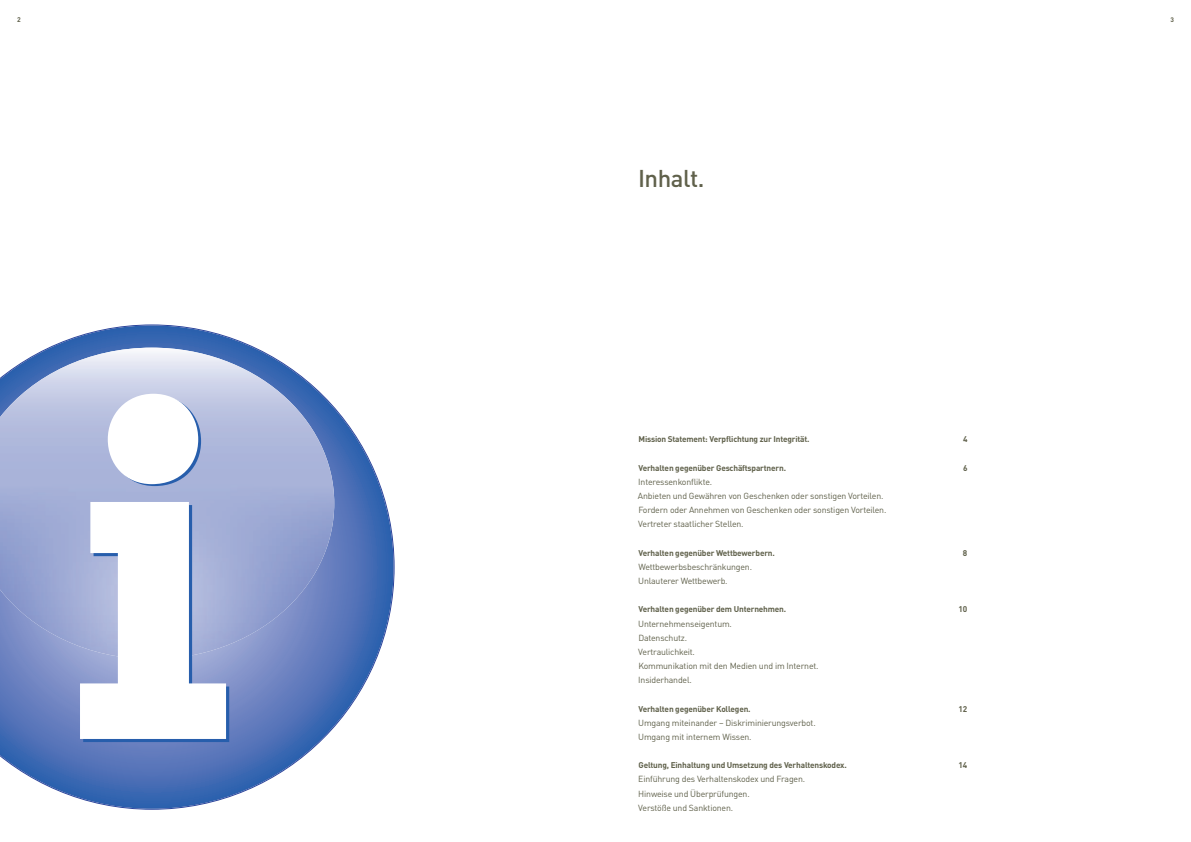
<style>
.page{position:relative;width:1191px;height:842px;background:#fff}
.page>*{position:absolute;margin:0;border:0;box-sizing:border-box;transform-origin:0 0}
.t1{font:500 24px "Bechtle DIN";color:#60614b}
.t2{font:8.8px/14.2px "Bechtle DIN";letter-spacing:-.02em;color:#60614b}
.t3{font:700 8.2px "Bechtle DIN";letter-spacing:-.02em;color:#60614b}
.t4{font:700 6.8px "Bechtle DIN";color:#60614b}
.t5{font:700 6.5px "Bechtle DIN";color:#60614b}
</style>
<div class="page">
<svg style="left:0;top:324px;width:394px;height:486px"></svg>
<img style="left:0;top:348px;width:334px;height:311px">
<svg style="left:111px;top:396px;width:90px;height:90px"></svg>
<div style="left:108px;top:394px;width:90px;height:90px;background:#fff;border-radius:50%"></div>
<svg style="left:80px;top:502px;width:149px;height:240px"></svg>
<p class="t4" style="left:17px;top:14px;width:5px">2</p>
<p class="t5" style="left:1170px;top:14px;width:5px">3</p>
<h1 class="t1" style="left:638px;top:159px;width:68px">I nhalt.</h1>
<p class="t3" style="left:638px;top:432px;width:172px">Mission Statement: Verpflichtung zur Integrität.</p>
<p class="t3" style="left:963px;top:432px;width:6px">4</p>
<p class="t3" style="left:638px;top:461px;width:149px">Verhalten gegenüber Geschäftspartnern.</p>
<p class="t3" style="left:963px;top:461px;width:6px">6</p>
<p class="t2" style="left:638px;top:474px;width:250px">Interessenkonflikte.<br>Anbieten und Gewähren von Geschenken oder sonstigen Vorteilen.<br>Fordern oder Annehmen von Geschenken oder sonstigen Vorteilen.<br>Vertreter staatlicher Stellen.</p>
<p class="t3" style="left:638px;top:546px;width:138px">Verhalten gegenüber Wettbewerbern.</p>
<p class="t3" style="left:962px;top:546px;width:6px">8</p>
<p class="t2" style="left:638px;top:559px;width:115px">Wettbewerbsbeschränkungen.<br>Unlauterer Wettbewerb.</p>
<p class="t3" style="left:638px;top:602px;width:149px">Verhalten gegenüber dem Unternehmen.</p>
<p class="t3" style="left:958px;top:602px;width:10px">10</p>
<p class="t2" style="left:638px;top:615px;width:182px">Unternehmenseigentum.<br>Datenschutz.<br>Vertraulichkeit.<br>Kommunikation mit den Medien und im Internet.<br>Insiderhandel.</p>
<p class="t3" style="left:638px;top:702px;width:114px">Verhalten gegenüber Kollegen.</p>
<p class="t3" style="left:958px;top:702px;width:10px">12</p>
<p class="t2" style="left:638px;top:715px;width:179px">Umgang miteinander – Diskriminierungsverbot.<br>Umgang mit internem Wissen.</p>
<p class="t3" style="left:638px;top:758px;width:210px">Geltung, Einhaltung und Umsetzung des Verhaltenskodex.</p>
<p class="t3" style="left:958px;top:758px;width:10px">14</p>
<p class="t2" style="left:638px;top:771px;width:168px">Einführung des Verhaltenskodex und Fragen.<br>Hinweise und Überprüfungen.<br>Verstöße und Sanktionen.</p>
</div>
